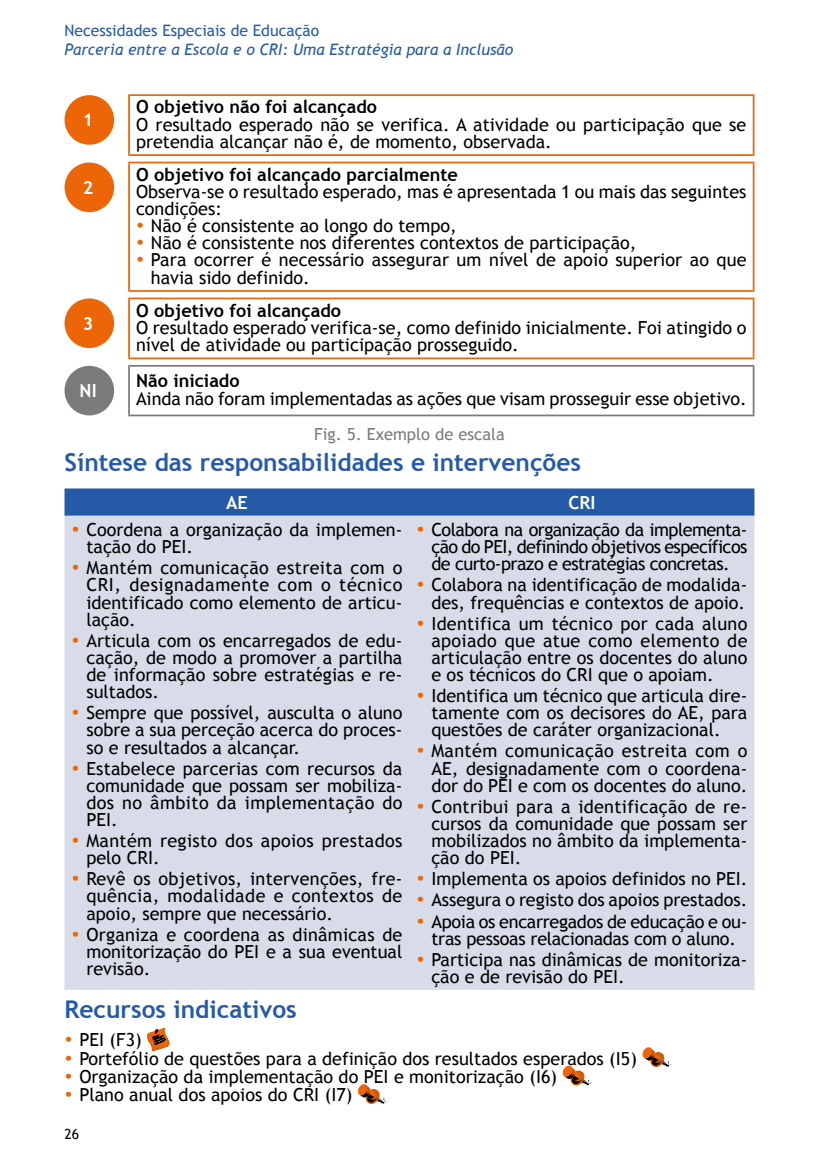
<style>
.page{position:relative;width:819px;height:1166px;background:#fff}
.page>*{position:absolute;margin:0;border:0;box-sizing:border-box;transform-origin:0 0}
.t1{font:700 24.5px "Trebuchet MS";color:#255aa8}
.t2{font:18.03px/17.2px "Trebuchet MS";color:#000;text-align:justify}
.t3{font:700 18.03px "Trebuchet MS";color:#000}
.t4{font:18.03px/17.2px "Trebuchet MS";letter-spacing:.02em;color:#000}
.t5{font:700 18.03px "Trebuchet MS";color:#fff}
.t6{font:16.62px "Trebuchet MS";color:#7c7b7b}
.t7{font:italic 15.75px "Trebuchet MS";color:#255aa8}
.t8{font:15.75px "Trebuchet MS";color:#255aa8}
.t9{font:14px "Trebuchet MS";color:#000}
.s1{color:#ec6608}
</style>
<div class="page">
<hr style="left:128px;top:94px;width:626px;height:2px;background:#ec6608">
<hr style="left:128px;top:96px;width:2px;height:58px;background:#ec6608">
<hr style="left:752px;top:96px;width:2px;height:58px;background:#ec6608">
<hr style="left:128px;top:154px;width:626px;height:2px;background:#ec6608">
<hr style="left:128px;top:162px;width:626px;height:1px;background:#ec6608">
<hr style="left:128px;top:163px;width:2px;height:127px;background:#ec6608">
<hr style="left:752px;top:163px;width:2px;height:127px;background:#ec6608">
<hr style="left:128px;top:290px;width:626px;height:2px;background:#ec6608">
<hr style="left:128px;top:298px;width:626px;height:1px;background:#ec6608">
<hr style="left:128px;top:299px;width:2px;height:58px;background:#ec6608">
<hr style="left:752px;top:299px;width:2px;height:58px;background:#ec6608">
<hr style="left:128px;top:357px;width:626px;height:2px;background:#ec6608">
<hr style="left:128px;top:365px;width:626px;height:2px;background:#7c7b7b">
<hr style="left:128px;top:367px;width:2px;height:47px;background:#7c7b7b">
<hr style="left:128px;top:414px;width:626px;height:2px;background:#7c7b7b">
<hr style="left:752px;top:367px;width:2px;height:47px;background:#7c7b7b">
<div style="left:64px;top:95px;width:50px;height:50px;background:#ec6608;border-radius:50%"></div>
<div style="left:64px;top:163px;width:50px;height:49px;background:#ec6608;border-radius:50%"></div>
<div style="left:64px;top:298px;width:50px;height:50px;background:#ec6608;border-radius:50%"></div>
<div style="left:64px;top:366px;width:50px;height:49px;background:#7c7b7b;border-radius:50%"></div>
<svg style="left:64px;top:488px;width:690px;height:28px;background:#2b5faa"></svg>
<div style="left:64px;top:516px;width:690px;height:474px;background:#d8dce8"></div>
<svg style="left:147px;top:1028px;width:22px;height:23px"></svg>
<svg style="left:642px;top:1047px;width:29px;height:20px"></svg>
<svg style="left:562px;top:1065px;width:29px;height:21px"></svg>
<svg style="left:358px;top:1084px;width:28px;height:20px"></svg>
<p class="t8" style="left:64px;top:21px;width:256px">Necessidades Especiais de Educação</p>
<p class="t7" style="left:64px;top:40px;width:450px">Parceria entre a Escola e o CRI: Uma Estratégia para a Inclusão</p>
<p class="t5" style="left:83px;top:109px;width:12px">1</p>
<p class="t5" style="left:83px;top:176px;width:12px">2</p>
<p class="t5" style="left:83px;top:312px;width:12px">3</p>
<p class="t3" style="left:136px;top:96px;width:242px">O objetivo não foi alcançado</p>
<p class="t2" style="left:136px;top:116px;width:612px">O resultado esperado não se verifica. A atividade ou participação que se pretendia alcançar não é, de momento, observada.</p>
<p class="t3" style="left:136px;top:163px;width:323px">O objetivo foi alcançado parcialmente</p>
<p class="t2" style="left:136px;top:183px;width:612px">Observa-se o resultado esperado, mas é apresentada 1 ou mais das seguintes condições:</p>
<p class="t2" style="left:136px;top:217px;width:322px"><span class="s1">•</span> Não é consistente ao longo do tempo,</p>
<p class="t2" style="left:136px;top:235px;width:502px"><span class="s1">•</span> Não é consistente nos diferentes contextos de participação,</p>
<p class="t2" style="left:151px;top:252px;width:597px;text-indent:-15px"><span class="s1">•</span> Para ocorrer é necessário assegurar um nível de apoio superior ao que havia sido definido.</p>
<p class="t3" style="left:136px;top:299px;width:206px">O objetivo foi alcançado</p>
<p class="t2" style="left:136px;top:319px;width:612px">O resultado esperado verifica-se, como definido inicialmente. Foi atingido o nível de atividade ou participação prosseguido.</p>
<p class="t3" style="left:136px;top:370px;width:105px">Não iniciado</p>
<p class="t2" style="left:136px;top:390px;width:612px">Ainda não foram implementadas as ações que visam prosseguir esse objetivo.</p>
<p class="t6" style="left:314px;top:424px;width:192px">Fig. 5. Exemplo de escala</p>
<h1 class="t1" style="left:64px;top:447px;width:518px">Síntese das responsabilidades e intervenções</h1>
<p class="t5" style="left:226px;top:491px;width:23px">AE</p>
<p class="t5" style="left:568px;top:491px;width:29px">CRI</p>
<p class="t2" style="left:86px;top:521px;width:317px;text-indent:-15px"><span class="s1">•</span> Coordena a organização da implemen&shy;tação do PEI.</p>
<p class="t2" style="left:86px;top:559px;width:317px;text-indent:-15px"><span class="s1">•</span> Mantém comunicação estreita com o CRI, designadamente com o técnico identificado como elemento de articu&shy;lação.</p>
<p class="t2" style="left:86px;top:632px;width:317px;text-indent:-15px"><span class="s1">•</span> Articula com os encarregados de edu&shy;cação, de modo a promover a partilha de informação sobre estratégias e re&shy;sultados.</p>
<p class="t2" style="left:86px;top:704px;width:317px;text-indent:-15px"><span class="s1">•</span> Sempre que possível, ausculta o aluno sobre a sua perceção acerca do proces&shy;so e resultados a alcançar.</p>
<p class="t2" style="left:86px;top:760px;width:317px;text-indent:-15px"><span class="s1">•</span> Estabelece parcerias com recursos da comunidade que possam ser mobiliza&shy;dos no âmbito da implementação do PEI.</p>
<p class="t4" style="left:86px;top:832px;width:317px;text-indent:-15px"><span class="s1">•</span> Mantém registo dos apoios prestados pelo CRI.</p>
<p class="t2" style="left:86px;top:870px;width:317px;text-indent:-15px"><span class="s1">•</span> Revê os objetivos, intervenções, fre&shy;quência, modalidade e contextos de apoio, sempre que necessário.</p>
<p class="t2" style="left:86px;top:926px;width:317px;text-indent:-15px"><span class="s1">•</span> Organiza e coordena as dinâmicas de monitorização do PEI e a sua eventual revisão.</p>
<p class="t5" style="left:80px;top:379px;width:19px">NI</p>
<p class="t2" style="left:431px;top:521px;width:317px;text-indent:-15px"><span class="s1">•</span> Colabora na organização da implementa&shy;ção do PEI, definindo objetivos específicos de curto-prazo e estratégias concretas.</p>
<p class="t2" style="left:416px;top:577px;width:332px;text-align:right"><span class="s1">•</span> Colabora na identificação de modalida&shy;des, frequências e contextos de apoio.</p>
<p class="t2" style="left:431px;top:615px;width:317px;text-indent:-15px"><span class="s1">•</span> Identifica um técnico por cada aluno apoiado que atue como elemento de articulação entre os docentes do aluno e os técnicos do CRI que o apoiam.</p>
<p class="t2" style="left:431px;top:687px;width:317px;text-indent:-15px"><span class="s1">•</span> Identifica um técnico que articula dire&shy;tamente com os decisores do AE, para questões de caráter organizacional.</p>
<p class="t2" style="left:431px;top:743px;width:317px;text-indent:-15px"><span class="s1">•</span> Mantém comunicação estreita com o AE, designadamente com o coordena&shy;dor do PEI e com os docentes do aluno.</p>
<p class="t2" style="left:431px;top:798px;width:317px;text-indent:-15px"><span class="s1">•</span> Contribui para a identificação de re&shy;cursos da comunidade que possam ser mobilizados no âmbito da implementa&shy;ção do PEI.</p>
<p class="t2" style="left:416px;top:870px;width:332px"><span class="s1">•</span> Implementa os apoios definidos no PEI.</p>
<p class="t2" style="left:416px;top:892px;width:332px"><span class="s1">•</span> Assegura o registo dos apoios prestados.</p>
<p class="t2" style="left:416px;top:913px;width:332px;text-align:center"><span class="s1">•</span> Apoia os encarregados de educação e ou&shy;tras pessoas relacionadas com o aluno.</p>
<p class="t2" style="left:431px;top:951px;width:317px;text-indent:-15px"><span class="s1">•</span> Participa nas dinâmicas de monitoriza&shy;ção e de revisão do PEI.</p>
<h1 class="t1" style="left:64px;top:993px;width:234px">Recursos indicativos</h1>
<p class="t2" style="left:64px;top:1031px;width:79px"><span class="s1">•</span> PEI (F3)</p>
<p class="t2" style="left:64px;top:1050px;width:574px"><span class="s1">•</span> Portefólio de questões para a definição dos resultados esperados (I5)</p>
<p class="t2" style="left:64px;top:1068px;width:494px"><span class="s1">•</span> Organização da implementação do PEI e monitorização (I6)</p>
<p class="t2" style="left:64px;top:1087px;width:289px"><span class="s1">•</span> Plano anual dos apoios do CRI (I7)</p>
<p class="t9" style="left:64px;top:1125px;width:16px">26</p>
</div>
